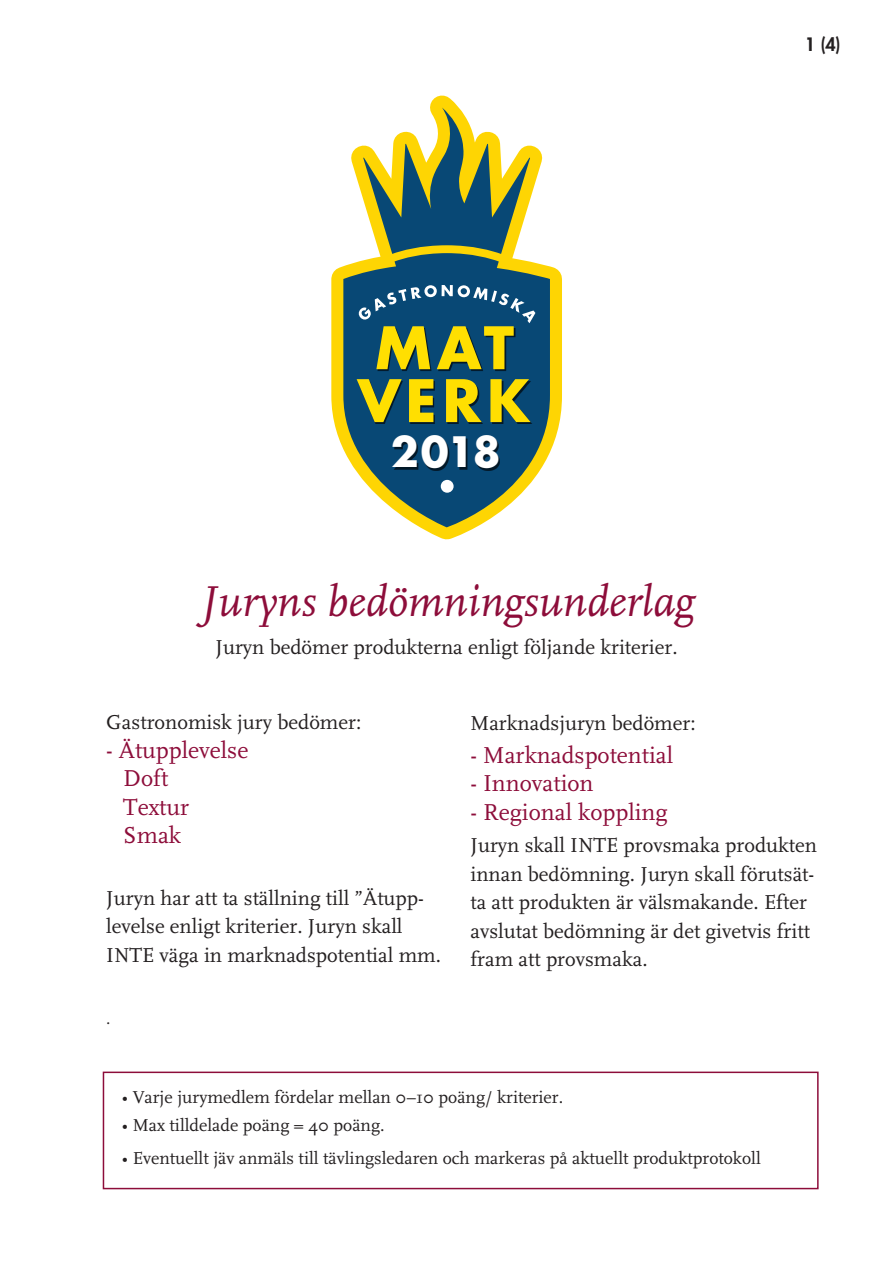
<style>
.page{position:relative;width:893px;height:1263px;background:#fff}
.page>*{position:absolute;margin:0;border:0;box-sizing:border-box;transform-origin:0 0}
.t1{font:italic 45px "FF Scala";color:#8d0d3a}
.t2{font:700 40.8px "Futura Std";color:#fff}
.t3{font:24px "FF Scala";color:#8d0d3a}
.t4{font:21px/28.5px "FF Scala";color:#231f20}
.t5{font:18px "FF Scala";color:#231f20}
.t6{font:800 18px "Futura Std";color:#231f20}
.t7{font:italic 16.5px "FF Scala";color:#231f20}
</style>
<div class="page">
<div style="left:103px;top:1071px;width:716px;height:118px;border:2px solid #8d0d3a"></div>
<svg style="left:331px;top:338px;width:231px;height:202px"></svg>
<svg style="left:331px;top:95px;width:231px;height:243px"></svg>
<svg style="left:343px;top:253px;width:207px;height:274px;fill:#084875"></svg>
<svg style="left:363px;top:108px;width:167px;height:146px"></svg>
<div style="left:394px;top:437px;width:106px;height:33px;background:#231f20;opacity:.75"></div>
<div style="left:358px;top:328px;width:174px;height:96px;background:#231f20;opacity:.75"></div>
<svg style="left:357px;top:379px;width:174px;height:43px;background:#869234"></svg>
<div style="left:441px;top:480px;width:13px;height:13px;background:#fff;border-radius:50%"></div>
<svg style="left:358px;top:285px;width:177px;height:84px;background:#4a7162"></svg>
<p class="t6" style="left:805px;top:33px;width:37px">1 (4)</p>
<p class="t2" style="left:391px;top:425px;width:111px">2018</p>
<p class="t1" style="left:200px;top:578px;width:495px">Juryns bedömningsunderlag</p>
<p class="t4" style="left:215px;top:633px;width:464px">Juryn bedömer produkterna enligt följande kriterier.</p>
<p class="t4" style="left:106px;top:709px;width:257px">Gastronomisk jury bedömer:</p>
<p class="t3" style="left:106px;top:737px;width:144px">- Ätupplevelse</p>
<p class="t3" style="left:123px;top:765px;width:46px">Doft</p>
<p class="t3" style="left:123px;top:794px;width:67px">Textur</p>
<p class="t3" style="left:123px;top:822px;width:59px">Smak</p>
<p class="t4" style="left:106px;top:884px;width:336px">Juryn har att ta ställning till ”Ätupp&shy;levelse enligt kriterier. Juryn skall<br>INTE väga in marknadspotential mm.</p>
<p class="t7" style="left:106px;top:1010px;width:6px">.</p>
<p class="t4" style="left:470px;top:709px;width:227px">Marknadsjuryn bedömer:</p>
<p class="t3" style="left:470px;top:742px;width:204px">- Marknadspotential</p>
<p class="t3" style="left:470px;top:770px;width:125px">- Innovation</p>
<p class="t3" style="left:470px;top:799px;width:199px">- Regional koppling</p>
<p class="t4" style="left:470px;top:832px;width:348px">Juryn skall INTE provsmaka produkten innan bedömning. Juryn skall förutsät&shy;ta att produkten är välsmakande. Efter avslutat bedömning är det givetvis fritt fram att provsmaka.</p>
<p class="t5" style="left:122px;top:1087px;width:443px">• Varje jurymedlem fördelar mellan 0–10 poäng/ kriterier.</p>
<p class="t5" style="left:122px;top:1115px;width:264px">• Max tilldelade poäng = 40 poäng.</p>
<p class="t5" style="left:122px;top:1148px;width:640px">• Eventuellt jäv anmäls till tävlingsledaren och markeras på aktuellt produktprotokoll</p>
</div>
